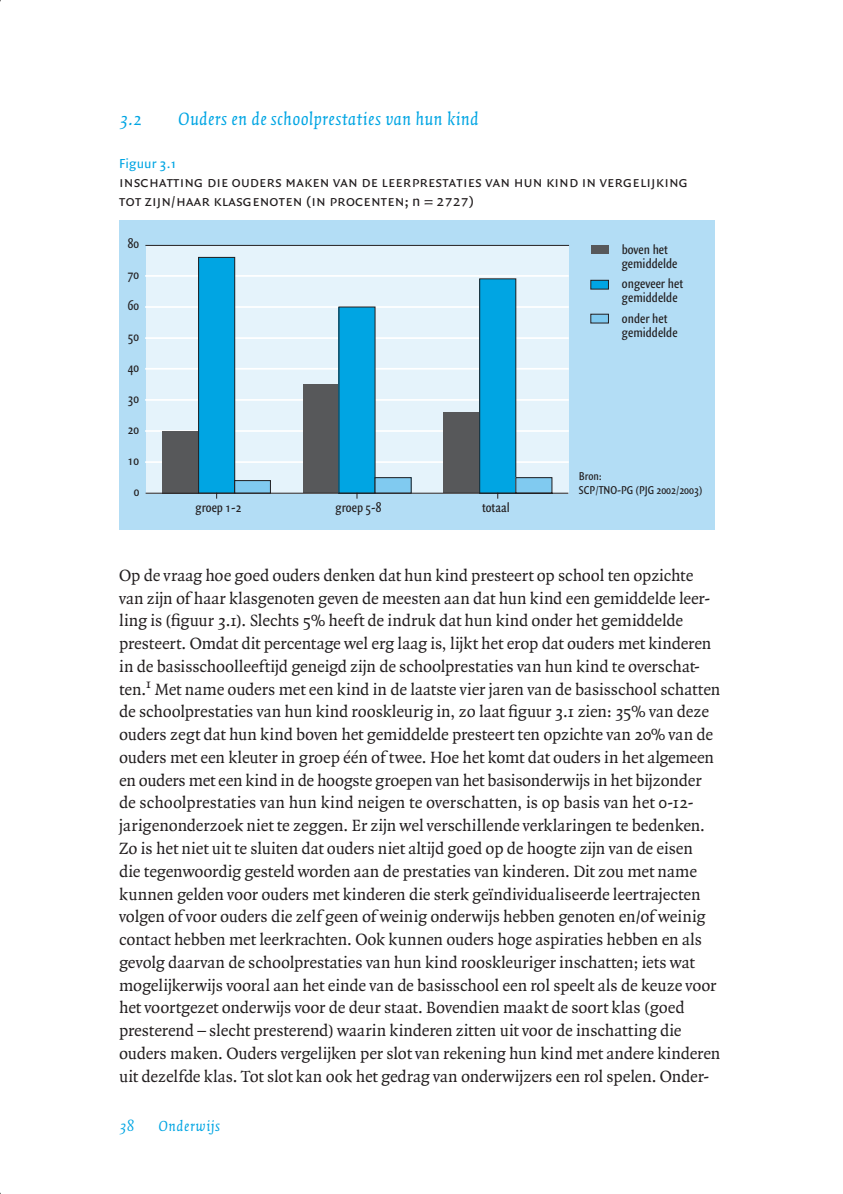
<style>
.page{position:relative;width:843px;height:1194px;background:#fff}
.page>*{position:absolute;margin:0;border:0;box-sizing:border-box;transform-origin:0 0}
.t1{font:italic 19.25px "Quadraat";letter-spacing:.015em;color:#00a5e3}
.t2{font:17.5px/22.8px "Quadraat";letter-spacing:-.005em;color:#231f20}
.t3{font:15.75px/18.9px "Quadraat Sans Caps";letter-spacing:.01em;color:#231f20}
.t4{font:italic 15.75px "Quadraat";letter-spacing:.04em;color:#00a5e3}
.t5{font:14px/14px "Quadraat Sans Con";color:#231f20}
.t6{font:14px "Quadraat Sans";letter-spacing:.01em;color:#00a5e3}
.t7{font:12.25px/14.7px "Quadraat Sans Con";color:#231f20}
.s1{font-family:"Quadraat Sans"}
</style>
<div class="page">
<div style="left:119px;top:220px;width:596px;height:310px;background:#b3ddf5"></div>
<div style="left:146px;top:245px;width:423px;height:248px;background:#e5f3fb"></div>
<hr style="left:145px;top:275px;width:424px;height:2px;background:#fff">
<hr style="left:145px;top:306px;width:424px;height:2px;background:#fff">
<hr style="left:145px;top:337px;width:424px;height:2px;background:#fff">
<hr style="left:145px;top:368px;width:424px;height:1px;background:#fff">
<hr style="left:145px;top:399px;width:424px;height:1px;background:#fff">
<hr style="left:145px;top:430px;width:424px;height:2px;background:#fff">
<hr style="left:145px;top:461px;width:424px;height:2px;background:#fff">
<div style="left:162px;top:431px;width:36px;height:62px;background:#57585a"></div>
<div style="left:198px;top:257px;width:37px;height:236px;background:#00a5e3"></div>
<div style="left:198px;top:257px;width:37px;height:236px;border:1px solid #231f20"></div>
<div style="left:303px;top:384px;width:36px;height:109px;background:#57585a"></div>
<div style="left:339px;top:307px;width:36px;height:186px;background:#00a5e3"></div>
<div style="left:443px;top:412px;width:36px;height:81px;background:#57585a"></div>
<div style="left:479px;top:279px;width:37px;height:214px;background:#00a5e3"></div>
<div style="left:479px;top:278px;width:37px;height:215px;border:1px solid #231f20"></div>
<svg style="left:145px;top:476px;width:424px;height:23px"></svg>
<div style="left:591px;top:245px;width:17px;height:9px;background:#57585a"></div>
<div style="left:591px;top:280px;width:17px;height:9px;background:#00a5e3"></div>
<div style="left:590px;top:280px;width:19px;height:9px;border:1px solid #231f20"></div>
<div style="left:591px;top:314px;width:17px;height:9px;background:#80caf0"></div>
<hr style="left:145px;top:245px;width:424px;height:1px;background:#231f20">
<p class="t1" style="left:119px;top:109px;width:25px">3.2</p>
<p class="t1" style="left:179px;top:109px;width:302px">Ouders en de schoolprestaties van hun kind</p>
<p class="t6" style="left:119px;top:156px;width:59px">Figuur 3.1</p>
<p class="t3" style="left:119px;top:173px;width:570px">inschatting die ouders maken van de leerprestaties van hun kind in vergelijking tot zijn/haar klasgenoten (in procenten; <span class="s1">n</span> = 2727)</p>
<p class="t5" style="left:128px;top:236px;width:13px">80</p>
<p class="t5" style="left:128px;top:268px;width:13px">70</p>
<p class="t5" style="left:128px;top:299px;width:13px">60</p>
<p class="t5" style="left:128px;top:330px;width:13px">50</p>
<p class="t5" style="left:128px;top:361px;width:13px">40</p>
<p class="t5" style="left:128px;top:392px;width:13px">30</p>
<p class="t5" style="left:128px;top:422px;width:13px">20</p>
<p class="t5" style="left:128px;top:454px;width:13px">10</p>
<p class="t5" style="left:134px;top:485px;width:7px">0</p>
<p class="t5" style="left:195px;top:501px;width:47px">groep 1-2</p>
<p class="t5" style="left:335px;top:501px;width:47px">groep 5-8</p>
<p class="t5" style="left:482px;top:501px;width:29px">totaal</p>
<p class="t5" style="left:622px;top:243px;width:57px">boven het gemiddelde</p>
<p class="t5" style="left:622px;top:277px;width:63px">ongeveer het gemiddelde</p>
<p class="t5" style="left:622px;top:312px;width:57px">onder het gemiddelde</p>
<p class="t7" style="left:579px;top:468px;width:125px">Bron:<br>SCP/TNO-PG (PJG 2002/2003)</p>
<p class="t2" style="left:119px;top:564px;width:603px">Op de vraag hoe goed ouders denken dat hun kind presteert op school ten opzichte van zijn of haar klasgenoten geven de meesten aan dat hun kind een gemiddelde leer&shy;ling is (figuur 3.1). Slechts 5% heeft de indruk dat hun kind onder het gemiddelde presteert. Omdat dit percentage wel erg laag is, lijkt het erop dat ouders met kinderen in de basisschoolleeftijd geneigd zijn de schoolprestaties van hun kind te overschat&shy;ten.<sup>1</sup> Met name ouders met een kind in de laatste vier jaren van de basisschool schatten de schoolprestaties van hun kind rooskleurig in, zo laat figuur 3.1 zien: 35% van deze ouders zegt dat hun kind boven het gemiddelde presteert ten opzichte van 20% van de ouders met een kleuter in groep één of twee. Hoe het komt dat ouders in het algemeen en ouders met een kind in de hoogste groepen van het basisonderwijs in het bijzonder de schoolprestaties van hun kind neigen te overschatten, is op basis van het 0-12- jarigenonderzoek niet te zeggen. Er zijn wel verschillende verklaringen te bedenken.<br>Zo is het niet uit te sluiten dat ouders niet altijd goed op de hoogte zijn van de eisen<br>die tegenwoordig gesteld worden aan de prestaties van kinderen. Dit zou met name kunnen gelden voor ouders met kinderen die sterk geïndividualiseerde leertrajecten volgen of voor ouders die zelf geen of weinig onderwijs hebben genoten en/of weinig contact hebben met leerkrachten. Ook kunnen ouders hoge aspiraties hebben en als gevolg daarvan de schoolprestaties van hun kind rooskleuriger inschatten; iets wat mogelijkerwijs vooral aan het einde van de basisschool een rol speelt als de keuze voor het voortgezet onderwijs voor de deur staat. Bovendien maakt de soort klas (goed presterend – slecht presterend) waarin kinderen zitten uit voor de inschatting die ouders maken. Ouders vergelijken per slot van rekening hun kind met andere kinderen uit dezelfde klas. Tot slot kan ook het gedrag van onderwijzers een rol spelen. Onder-</p>
<p class="t4" style="left:119px;top:1117px;width:17px">38</p>
<p class="t4" style="left:159px;top:1117px;width:63px">Onderwijs</p>
</div>
